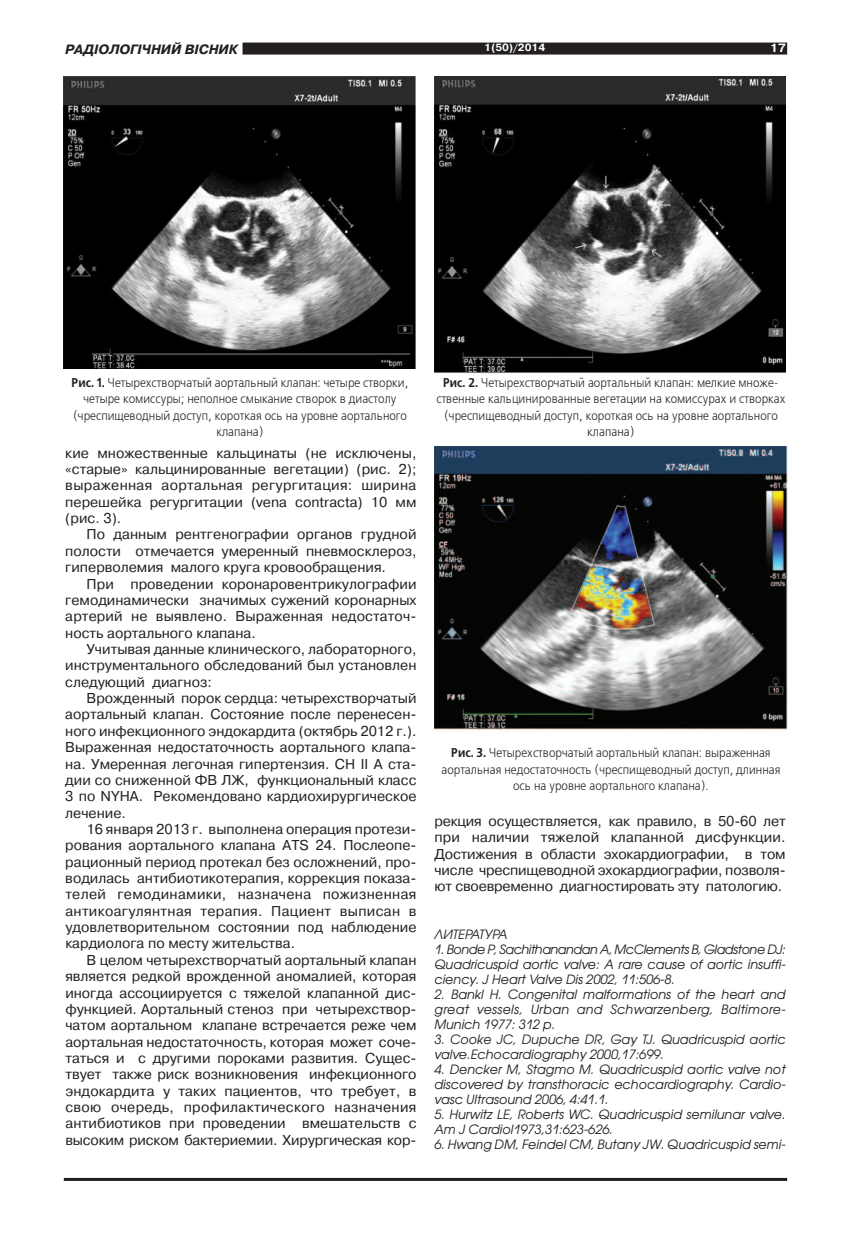
<style>
.page{position:relative;width:851px;height:1234px;background:#fff}
.page>*{position:absolute;margin:0;border:0;box-sizing:border-box;transform-origin:0 0}
.t1{font:14.25px/16.4px "Pragmatica C";color:#231f20;text-align:justify}
.t2{font:italic 700 13.5px "Pragmatica C";color:#231f20}
.t3{font:italic 12.75px/15px "Avant Garde Gothic C";color:#231f20;text-align:justify}
.t4{font:12.75px/16.2px "Free Set C";color:#231f20;text-align:center;scale:.9 1}
.t5{font:700 12px "Pragmatica C";color:#fff}
.t6{font:700 10.5px "Pragmatica C";color:#fff}
.s1{font-weight:700}
</style>
<div class="page">
<div style="left:242px;top:43px;width:545px;height:12px;background:#231f20"></div>
<hr style="left:64px;top:1177px;width:723px;height:3px;background:#231f20">
<img style="left:64px;top:77px;width:351px;height:291px">
<img style="left:434px;top:77px;width:351px;height:297px">
<img style="left:434px;top:446px;width:353px;height:285px">
<p class="t2" style="left:65px;top:41px;width:174px">РАДІОЛОГІЧНИЙ ВІСНИК</p>
<p class="t6" style="left:484px;top:42px;width:63px">1(50)/2014</p>
<p class="t5" style="left:770px;top:41px;width:17px">17</p>
<p class="t4" style="left:72px;top:374px;width:375px"><span class="s1">Рис. 1.</span> Четырехстворчатый аортальный клапан: четыре створки, четыре комиссуры; неполное смыкание створок в диастолу (чреспищеводный доступ, короткая ось на уровне аортального клапана)</p>
<p class="t4" style="left:436px;top:374px;width:389px"><span class="s1">Рис. 2.</span> Четырехстворчатый аортальный клапан: мелкие множе&shy;ственные кальцинированные вегетации на комиссурах и створках (чреспищеводный доступ, короткая ось на уровне аортального клапана)</p>
<p class="t1" style="left:65px;top:444px;width:352px">кие множественные кальцинаты (не исключены, «старые» кальцинированные вегетации) (рис. 2); выраженная аортальная регургитация: ширина перешейка регургитации (vena contracta) 10 мм (рис. 3).</p>
<p class="t1" style="left:65px;top:526px;width:352px;text-indent:21px">По данным рентгенографии органов грудной полости отмечается умеренный пневмосклероз, гиперволемия малого круга кровообращения.</p>
<p class="t1" style="left:65px;top:575px;width:352px;text-indent:21px">При проведении коронаровентрикулографии гемодинамически значимых сужений коронарных артерий не выявлено. Выраженная недостаточ&shy;ность аортального клапана.</p>
<p class="t1" style="left:65px;top:640px;width:352px;text-indent:21px">Учитывая данные клинического, лабораторного, инструментального обследований был установлен следующий диагноз:</p>
<p class="t1" style="left:65px;top:689px;width:352px;text-indent:21px">Врожденный порок сердца: четырехстворчатый аортальный клапан. Состояние после перенесен&shy;ного инфекционного эндокардита (октябрь 2012 г.).<br>Выраженная недостаточность аортального клапа&shy;на. Умеренная легочная гипертензия. СН ІІ А ста&shy;дии со сниженной ФВ ЛЖ, функциональный класс 3 по NYHA. Рекомендовано кардиохирургическое лечение.</p>
<p class="t1" style="left:65px;top:820px;width:352px;text-indent:21px">16 января 2013 г. выполнена операция протези&shy;рования аортального клапана АТS 24. Послеопе&shy;рационный период протекал без осложнений, про&shy;водилась антибиотикотерапия, коррекция показа&shy;телей гемодинамики, назначена пожизненная антикоагулянтная терапия. Пациент выписан в удовлетворительном состоянии под наблюдение кардиолога по месту жительства.</p>
<p class="t1" style="left:65px;top:951px;width:352px;text-indent:21px">В целом четырехстворчатый аортальный клапан является редкой врожденной аномалией, которая иногда ассоциируется с тяжелой клапанной дис&shy;функцией. Аортальный стеноз при четырехствор&shy;чатом аортальном клапане встречается реже чем аортальная недостаточность, которая может соче&shy;таться и с другими пороками развития. Сущес&shy;твует также риск возникновения инфекционного эндокардита у таких пациентов, что требует, в свою очередь, профилактического назначения антибиотиков при проведении вмешательств с высоким риском бактериемии. Хирургическая кор-</p>
<p class="t4" style="left:441px;top:744px;width:378px"><span class="s1">Рис. 3.</span> Четырехстворчатый аортальный клапан: выраженная аортальная недостаточность (чреспищеводный доступ, длинная ось на уровне аортального клапана).</p>
<p class="t1" style="left:434px;top:812px;width:352px">рекция осуществляется, как правило, в 50-60 лет при наличии тяжелой клапанной дисфункции.<br>Достижения в области эхокардиографии, в том числе чреспищеводной эхокардиографии, позволя&shy;ют своевременно диагностировать эту патологию.</p>
<p class="t3" style="left:434px;top:927px;width:75px">ЛИТЕРАТУРА</p>
<p class="t3" style="left:434px;top:942px;width:352px">1. Bonde P, Sachithanandan A, McClements B, Gladstone DJ:<br>Quadricuspid aortic valve: A rare cause of aortic insuffi&shy;ciency. J Heart Valve Dis 2002, 11:506-8.</p>
<p class="t3" style="left:434px;top:987px;width:352px">2. Bankl H. Congenital malformations of the heart and great vessels, Urban and Schwarzenberg, Baltimore-Munich 1977: 312 p.</p>
<p class="t3" style="left:434px;top:1032px;width:352px">3. Cooke JC, Dupuche DR, Gay TJ. Quadricuspid aortic valve.Echocardiography 2000,17:699.</p>
<p class="t3" style="left:434px;top:1062px;width:352px">4. Dencker M, Stagmo M. Quadricuspid aortic valve not discovered by transthoracic echocardiography. Cardio&shy;vasc Ultrasound 2006, 4:41.1.</p>
<p class="t3" style="left:434px;top:1107px;width:352px">5. Hurwitz LE, Roberts WC. Quadricuspid semilunar valve.<br>Am J Cardiol1973,31:623-626.</p>
<p class="t3" style="left:434px;top:1137px;width:352px">6. Hwang DM, Feindel CM, Butany JW. Quadricuspid semi-</p>
</div>
